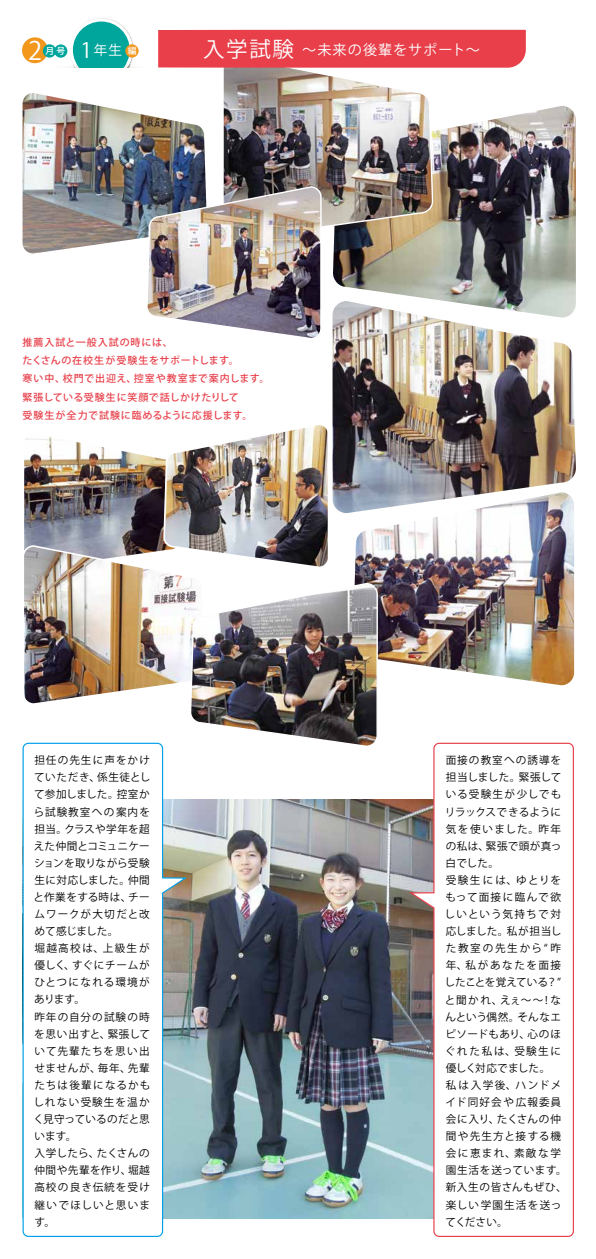
<style>
.page{position:relative;width:596px;height:1259px;background:#fff}
.page>*{position:absolute;margin:0;border:0;box-sizing:border-box;transform-origin:0 0}
.t1{font:25.4px "Koz Go Pro";color:#fff}
.t2{font:14.1px "Koz Go Pro";letter-spacing:.075em;color:#fff}
.t3{font:13.5px "Koz Go Pro";color:#fff}
.t4{font:10.6px/17.1px "Koz Go Pro";letter-spacing:.065em;color:#000}
.t5{font:500 10px/18.3px "Koz Go Pro";letter-spacing:.08em;color:#e83f4a}
.t6{font:500 8.8px "Koz Go Pro";color:#fff}
.s1{font-size:21.2px}
.s2{font-weight:500;font-size:8.8px}
.s3{font-size:21.4px}
</style>
<div class="page">
<img style="left:93px;top:18px;width:33px;height:11px">
<img style="left:125px;top:29px;width:14px;height:35px">
<svg style="left:70px;top:19px;width:62px;height:62px"></svg>
<div style="left:73px;top:22px;width:57px;height:56px;background:#00a59c;border-radius:50%"></div>
<img style="left:68px;top:64px;width:68px;height:4px">
<img style="left:73px;top:64px;width:56px;height:4px">
<svg style="left:77px;top:64px;width:49px;height:4px"></svg>
<div style="left:51px;top:68px;width:100px;height:29px;background:#fff"></div>
<div style="left:22px;top:37px;width:26px;height:26px;background:#f3961c;border-radius:50%"></div>
<div style="left:43px;top:44px;width:13px;height:14px;background:#00a59c;border-radius:50%"></div>
<div style="left:54px;top:44px;width:13px;height:14px;background:#00a59c;border-radius:50%"></div>
<div style="left:125px;top:44px;width:13px;height:14px;background:#f3961c;border-radius:50%"></div>
<img style="left:354px;top:513px;width:219px;height:172px">
<img style="left:23px;top:93px;width:183px;height:160px">
<img style="left:332px;top:312px;width:243px;height:201px">
<img style="left:191px;top:582px;width:187px;height:164px">
<img style="left:333px;top:106px;width:242px;height:211px">
<img style="left:223px;top:68px;width:210px;height:173px">
<img style="left:24px;top:425px;width:306px;height:280px">
<img style="left:145px;top:185px;width:177px;height:153px">
<img style="left:189px;top:799px;width:218px;height:419px">
<div style="left:158px;top:30px;width:367px;height:38px;background:#e83f4a"></div>
<svg style="left:407px;top:742px;width:167px;height:495px"></svg>
<svg style="left:22px;top:742px;width:167px;height:495px"></svg>
<h1 class="t1" style="left:28px;top:34px;width:15px">2</h1>
<p class="t6" style="left:45px;top:46px;width:22px">月号</p>
<p class="t3" style="left:80px;top:41px;width:58px"><span class="s1">1</span>年生 <span class="s2">編</span></p>
<h2 class="t2" style="left:203px;top:40px;width:278px"><span class="s3">入学試験</span> ～未来の後輩をサポート～</h2>
<p class="t5" style="left:22px;top:333px;width:248px">推薦入試と一般入試の時には、<br>たくさんの在校生が受験生をサポートします。<br>寒い中、校門で出迎え、控室や教室まで案内します。緊張している受験生に笑顔で話しかけたりして<br>受験生が全力で試験に臨めるように応援します。</p>
<p class="t4" style="left:33px;top:752px;width:118px">担任の先生に声をかけていただき、係生徒として参加しました。控室から試験教室への案内を担当。クラスや学年を超えた仲間とコミュニケーションを取りながら受験生に対応しました。仲間と作業をする時は、チームワークが大切だと改めて感じました。<br>堀越高校は、上級生が優しく、すぐにチームがひとつになれる環境があります。<br>昨年の自分の試験の時を思い出すと、緊張していて先輩たちを思い出せませんが、毎年、先輩たちは後輩になるかもしれない受験生を温かく見守っているのだと思います。<br>入学したら、たくさんの仲間や先輩を作り、堀越高校の良き伝統を受け継いでほしいと思います。</p>
<p class="t4" style="left:444px;top:752px;width:123px">面接の教室への誘導を担当しました。緊張している受験生が少しでもリラックスできるように気を使いました。昨年の私は、緊張で頭が真っ白でした。<br>受験生には、ゆとりをもって面接に臨んで欲しいという気持ちで対応しました。私が担当した教室の先生から“昨年、私があなたを面接したことを覚えている？”と聞かれ、えぇ～～！なんという偶然。そんなエピソードもあり、心のほぐれた私は、受験生に優しく対応でました。<br>私は入学後、ハンドメイド同好会や広報委員会に入り、たくさんの仲間や先生方と接する機会に恵まれ、素敵な学園生活を送っています。新入生の皆さんもぜひ、楽しい学園生活を送ってください。</p>
</div>
